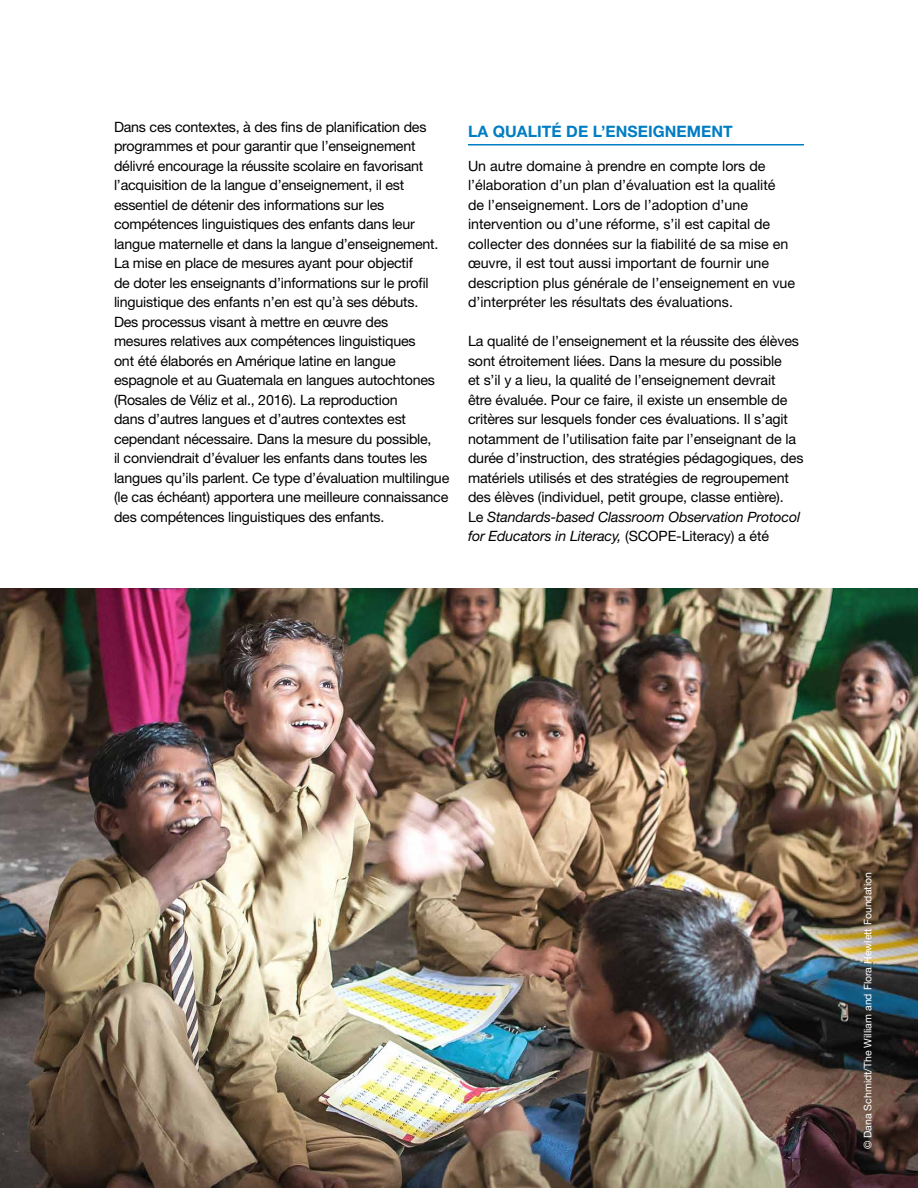
<style>
.page{position:relative;width:918px;height:1188px;background:#fff}
.page>*{position:absolute;margin:0;border:0;box-sizing:border-box;transform-origin:0 0}
.t1{font:700 15.75px "Helvetica Neue LT Std";letter-spacing:.005em;color:#007dc3}
.t2{font:14.25px/19.5px "Helvetica Neue LT Std";letter-spacing:-.015em;color:#000}
.t3{font:10.5px "Helvetica Neue LT Std";color:#fff}
.s1{font-style:italic}
</style>
<div class="page">
<hr style="left:468px;top:144px;width:336px;height:2px;background:#007dc3">
<img style="left:0;top:588px;width:918px;height:600px">
<p class="t2" style="left:114px;top:117px;width:337px">Dans ces contextes, à des fins de planification des programmes et pour garantir que l’enseignement délivré encourage la réussite scolaire en favorisant l’acquisition de la langue d’enseignement, il est essentiel de détenir des informations sur les compétences linguistiques des enfants dans leur langue maternelle et dans la langue d’enseignement.<br>La mise en place de mesures ayant pour objectif<br>de doter les enseignants d’informations sur le profil linguistique des enfants n’en est qu’à ses débuts.<br>Des processus visant à mettre en œuvre des<br>mesures relatives aux compétences linguistiques<br>ont été élaborés en Amérique latine en langue espagnole et au Guatemala en langues autochtones (Rosales de Véliz et al., 2016). La reproduction<br>dans d’autres langues et d’autres contextes est cependant nécessaire. Dans la mesure du possible,<br>il conviendrait d’évaluer les enfants dans toutes les langues qu’ils parlent. Ce type d’évaluation multilingue (le cas échéant) apportera une meilleure connaissance des compétences linguistiques des enfants.</p>
<p class="t1" style="left:468px;top:121px;width:266px">LA QUALITÉ DE L’ENSEIGNEMENT</p>
<p class="t2" style="left:468px;top:156px;width:329px">Un autre domaine à prendre en compte lors de l’élaboration d’un plan d’évaluation est la qualité de l’enseignement. Lors de l’adoption d’une intervention ou d’une réforme, s’il est capital de collecter des données sur la fiabilité de sa mise en œuvre, il est tout aussi important de fournir une description plus générale de l’enseignement en vue d’interpréter les résultats des évaluations.</p>
<p class="t2" style="left:468px;top:331px;width:337px">La qualité de l’enseignement et la réussite des élèves sont étroitement liées. Dans la mesure du possible<br>et s’il y a lieu, la qualité de l’enseignement devrait<br>être évaluée. Pour ce faire, il existe un ensemble de critères sur lesquels fonder ces évaluations. Il s’agit notamment de l’utilisation faite par l’enseignant de la durée d’instruction, des stratégies pédagogiques, des matériels utilisés et des stratégies de regroupement des élèves (individuel, petit groupe, classe entière).<br>Le <span class="s1">Standards-based Classroom Observation Protocol for Educators in Literacy,</span> (SCOPE-Literacy) a été</p>
<p class="t3" style="left:862px;top:1149px;width:279px;rotate:-90deg">© Dana Schmidt/The William and Flora Hewlett Foundation</p>
</div>
